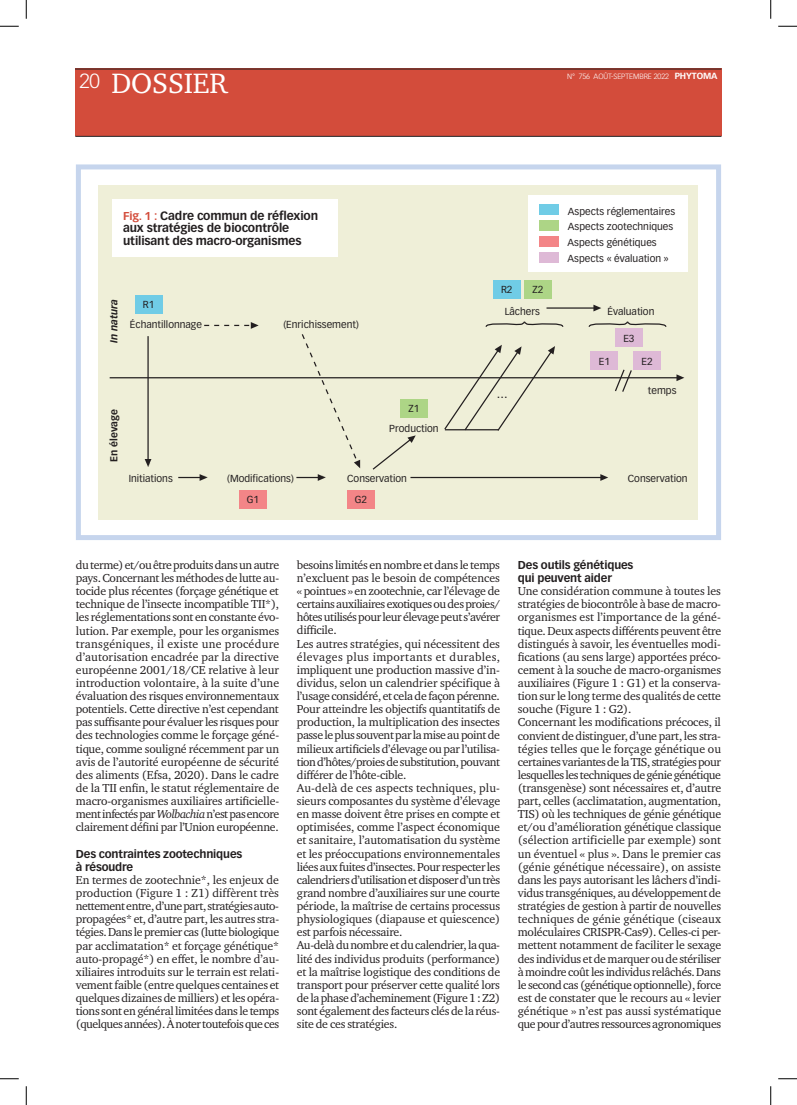
<style>
.page{position:relative;width:797px;height:1105px;background:#fff}
.page>*{position:absolute;margin:0;border:0;box-sizing:border-box;transform-origin:0 0}
.t1{font:28.75px "Charter ITC Std";letter-spacing:-.005em;color:#fff}
.t2{font:12.75px "Vectora LH";color:#231f20}
.t3{font:11.88px/13.1px "Charter ITC Std";letter-spacing:-.02em;color:#231f20;text-align:justify}
.t4{font:700 11.88px/12.5px "Vectora LT Std";letter-spacing:-.01em;color:#231f20}
.t5{font:700 11.25px/13.1px "Vectora LT Std";letter-spacing:-.01em;color:#231f20}
.t6{font:10px/15.8px "Vectora LH";color:#231f20}
.t7{font:700 10px "Vectora LH";color:#231f20}
.t8{font:italic 700 10px "Vectora LT";color:#231f20}
.t9{font:300 7.5px "Vectora LT Std";letter-spacing:-.01em;color:#fff}
.s1{font-size:11.25px;color:#d34c3b}
.s2{font-weight:700;font-size:8.75px}
.s3{font-style:italic}
</style>
<div class="page">
<div style="left:75px;top:69px;width:646px;height:67px;background:#d34c3b"></div>
<hr style="left:75px;top:136px;width:646px;height:1px;background:#231f20">
<hr style="left:75px;top:69px;width:646px;height:1px;background:#231f20">
<div style="left:98px;top:185px;width:600px;height:334px;background:#efefd8"></div>
<div style="left:528px;top:195px;width:160px;height:76px;background:#fff"></div>
<div style="left:135px;top:295px;width:27px;height:19px;background:#70cce6"></div>
<div style="left:539px;top:204px;width:20px;height:11px;background:#70cce6"></div>
<div style="left:539px;top:220px;width:20px;height:10px;background:#add586"></div>
<div style="left:539px;top:236px;width:20px;height:11px;background:#f38587"></div>
<div style="left:539px;top:252px;width:20px;height:10px;background:#deb9d6"></div>
<div style="left:493px;top:280px;width:27px;height:18px;background:#70cce6"></div>
<div style="left:524px;top:280px;width:27px;height:18px;background:#add586"></div>
<div style="left:400px;top:399px;width:27px;height:18px;background:#add586"></div>
<div style="left:239px;top:490px;width:28px;height:18px;background:#f38587"></div>
<div style="left:347px;top:490px;width:27px;height:18px;background:#f38587"></div>
<div style="left:590px;top:351px;width:28px;height:19px;background:#deb9d6"></div>
<div style="left:633px;top:351px;width:28px;height:19px;background:#deb9d6"></div>
<div style="left:615px;top:328px;width:27px;height:19px;background:#deb9d6"></div>
<svg style="left:204px;top:322px;width:55px;height:7px"></svg>
<svg style="left:178px;top:474px;width:29px;height:7px"></svg>
<svg style="left:296px;top:474px;width:29px;height:7px"></svg>
<hr style="left:147px;top:336px;width:2px;height:126px;background:#231f20">
<svg style="left:145px;top:459px;width:6px;height:8px"></svg>
<hr style="left:546px;top:307px;width:50px;height:2px;background:#231f20">
<svg style="left:593px;top:305px;width:8px;height:6px"></svg>
<hr style="left:410px;top:477px;width:193px;height:1px;background:#231f20">
<svg style="left:600px;top:474px;width:8px;height:7px"></svg>
<hr style="left:110px;top:377px;width:569px;height:1px;background:#231f20">
<svg style="left:676px;top:374px;width:8px;height:7px"></svg>
<svg style="left:614px;top:369px;width:19px;height:23px"></svg>
<svg style="left:372px;top:435px;width:44px;height:35px"></svg>
<svg style="left:443px;top:345px;width:112px;height:86px"></svg>
<svg style="left:300px;top:334px;width:60px;height:134px"></svg>
<svg style="left:485px;top:321px;width:79px;height:6px"></svg>
<svg style="left:588px;top:321px;width:79px;height:6px"></svg>
<div style="left:76px;top:164px;width:645px;height:376px;border:5px solid #c6d5ed"></div>
<div style="left:112px;top:200px;width:226px;height:57px;background:#fff"></div>
<svg style="left:0;top:25px;width:19px;height:2px"></svg>
<svg style="left:778px;top:25px;width:19px;height:2px"></svg>
<svg style="left:0;top:1078px;width:19px;height:1px"></svg>
<svg style="left:778px;top:1078px;width:19px;height:1px"></svg>
<svg style="left:25px;top:0;width:2px;height:19px"></svg>
<svg style="left:25px;top:1086px;width:2px;height:19px"></svg>
<svg style="left:770px;top:0;width:1px;height:19px"></svg>
<svg style="left:770px;top:1086px;width:1px;height:19px"></svg>
<p class="t1" style="left:79px;top:65px;width:150px"><sup>20</sup> Dossier</p>
<p class="t4" style="left:123px;top:209px;width:196px"><span class="s1">Fig. 1 :</span> Cadre commun de réflexion aux stratégies de biocontrôle utilisant des macro-organismes</p>
<p class="t9" style="left:567px;top:72px;width:152px">N° 756 AOÛT-SEPTEMBRE 2022 <span class="s2">PhytomA</span></p>
<p class="t6" style="left:501px;top:282px;width:13px">R2</p>
<p class="t6" style="left:532px;top:282px;width:12px">Z2</p>
<p class="t6" style="left:567px;top:203px;width:109px">Aspects réglementaires<br>Aspects zootechniques<br>Aspects génétiques<br>Aspects « évaluation »</p>
<p class="t8" style="left:108px;top:343px;width:46px;rotate:-90deg">In natura</p>
<p class="t6" style="left:607px;top:304px;width:48px">Évaluation</p>
<p class="t6" style="left:143px;top:297px;width:13px">R1</p>
<p class="t6" style="left:505px;top:304px;width:37px">Lâchers</p>
<p class="t6" style="left:130px;top:317px;width:73px">Échantillonnage</p>
<p class="t6" style="left:283px;top:317px;width:77px">(Enrichissement)</p>
<p class="t6" style="left:623px;top:331px;width:13px">E3</p>
<p class="t7" style="left:108px;top:462px;width:54px;rotate:-90deg">En élevage</p>
<p class="t6" style="left:129px;top:470px;width:46px">Initiations</p>
<p class="t6" style="left:227px;top:470px;width:68px">(Modifications)</p>
<p class="t6" style="left:408px;top:401px;width:12px">Z1</p>
<p class="t6" style="left:389px;top:421px;width:51px">Production</p>
<p class="t2" style="left:497px;top:386px;width:12px">...</p>
<p class="t6" style="left:598px;top:353px;width:13px">E1</p>
<p class="t6" style="left:641px;top:353px;width:13px">E2</p>
<p class="t6" style="left:648px;top:382px;width:30px">temps</p>
<p class="t6" style="left:347px;top:470px;width:61px">Conservation</p>
<p class="t6" style="left:627px;top:470px;width:61px">Conservation</p>
<p class="t6" style="left:247px;top:492px;width:14px">G1</p>
<p class="t6" style="left:355px;top:492px;width:14px">G2</p>
<p class="t3" style="left:76px;top:558px;width:205px">du terme) et/ou être produits dans un autre pays. Concernant les méthodes de lutte au&shy;tocide plus récentes (forçage génétique et technique de l’insecte incompatible TII *), les réglementations sont en constante évo&shy;lution. Par exemple, pour les organismes transgéniques, il existe une procédure d’autorisation encadrée par la directive européenne 2001/18/CE relative à leur introduction volontaire, à la suite d’une évaluation des risques environnementaux potentiels. Cette directive n’est cependant pas suffisante pour évaluer les risques pour des technologies comme le forçage géné&shy;tique, comme souligné récemment par un avis de l’autorité européenne de sécurité des aliments (Efsa, 2020). Dans le cadre de la TII enfin, le statut réglementaire de macro-organismes auxiliaires artificielle&shy;ment infectés par <span class="s3">Wolbachia</span> n’est pas encore clairement défini par l’Union européenne.</p>
<p class="t5" style="left:76px;top:847px;width:168px">Des contraintes zootechniques à résoudre</p>
<p class="t3" style="left:76px;top:873px;width:205px">En termes de zootechnie*, les enjeux de production (Figure 1 : Z1) diffèrent très nettement entre, d’une part, stratégies auto&shy;propagées* et, d’autre part, les autres stra&shy;tégies. Dans le premier cas (lutte biologique par acclimatation* et forçage génétique* auto-propagé*) en effet, le nombre d’au&shy;xiliaires introduits sur le terrain est relati&shy;vement faible (entre quelques centaines et quelques dizaines de milliers) et les opéra&shy;tions sont en général limitées dans le temps (quelques années). À noter toutefois que ces</p>
<p class="t3" style="left:297px;top:558px;width:205px;text-align:left">besoins limités en nombre et dans le temps n’excluent pas le besoin de compétences « pointues » en zootechnie, car l’élevage de certains auxiliaires exotiques ou des proies/ hôtes utilisés pour leur élevage peut s’avérer difficile.<br>Les autres stratégies, qui nécessitent des élevages plus importants et durables, impliquent une production massive d’in&shy;dividus, selon un calendrier spécifique à l’usage considéré, et cela de façon pérenne.<br>Pour atteindre les objectifs quantitatifs de production, la multiplication des insectes passe le plus souvent par la mise au point de milieux artificiels d’élevage ou par l’utilisa&shy;tion d’hôtes/proies de substitution, pouvant différer de l’hôte-cible.<br>Au-delà de ces aspects techniques, plu&shy;sieurs composantes du système d’élevage en masse doivent être prises en compte et optimisées, comme l’aspect économique et sanitaire, l’automatisation du système et les préoccupations environnementales liées aux fuites d’insectes. Pour respecter les calendriers d’utilisation et disposer d’un très grand nombre d’auxiliaires sur une courte période, la maîtrise de certains processus physiologiques (diapause et quiescence) est parfois nécessaire.<br>Au-delà du nombre et du calendrier, la qua&shy;lité des individus produits (performance) et la maîtrise logistique des conditions de transport pour préserver cette qualité lors de la phase d’acheminement (Figure 1 : Z2) sont également des facteurs clés de la réus&shy;site de ces stratégies.</p>
<p class="t5" style="left:518px;top:558px;width:117px">Des outils génétiques qui peuvent aider</p>
<p class="t3" style="left:518px;top:584px;width:205px;text-align:left">Une considération commune à toutes les stratégies de biocontrôle à base de macro&shy;organismes est l’importance de la géné&shy;tique. Deux aspects différents peuvent être distingués à savoir, les éventuelles modi&shy;fications (au sens large) apportées préco&shy;cement à la souche de macro-organismes auxiliaires (Figure 1 : G1) et la conserva&shy;tion sur le long terme des qualités de cette souche (Figure 1 : G2).<br>Concernant les modifications précoces, il convient de distinguer, d’une part, les stra&shy;tégies telles que le forçage génétique ou certaines variantes de la TIS , stratégies pour lesquelles les techniques de génie génétique (transgenèse) sont nécessaires et, d’autre part, celles (acclimatation, augmentation, TIS ) où les techniques de génie génétique et/ou d’amélioration génétique classique (sélection artificielle par exemple) sont un éventuel « plus ». Dans le premier cas (génie génétique nécessaire), on assiste dans les pays autorisant les lâchers d’indi&shy;vidus transgéniques, au développement de stratégies de gestion à partir de nouvelles techniques de génie génétique (ciseaux moléculaires CRISPR-Cas9). Celles-ci per&shy;mettent notamment de faciliter le sexage des individus et de marquer ou de stériliser à moindre coût les individus relâchés. Dans le second cas (génétique optionnelle), force est de constater que le recours au « levier génétique » n’est pas aussi systématique que pour d’autres ressources agronomiques</p>
</div>
